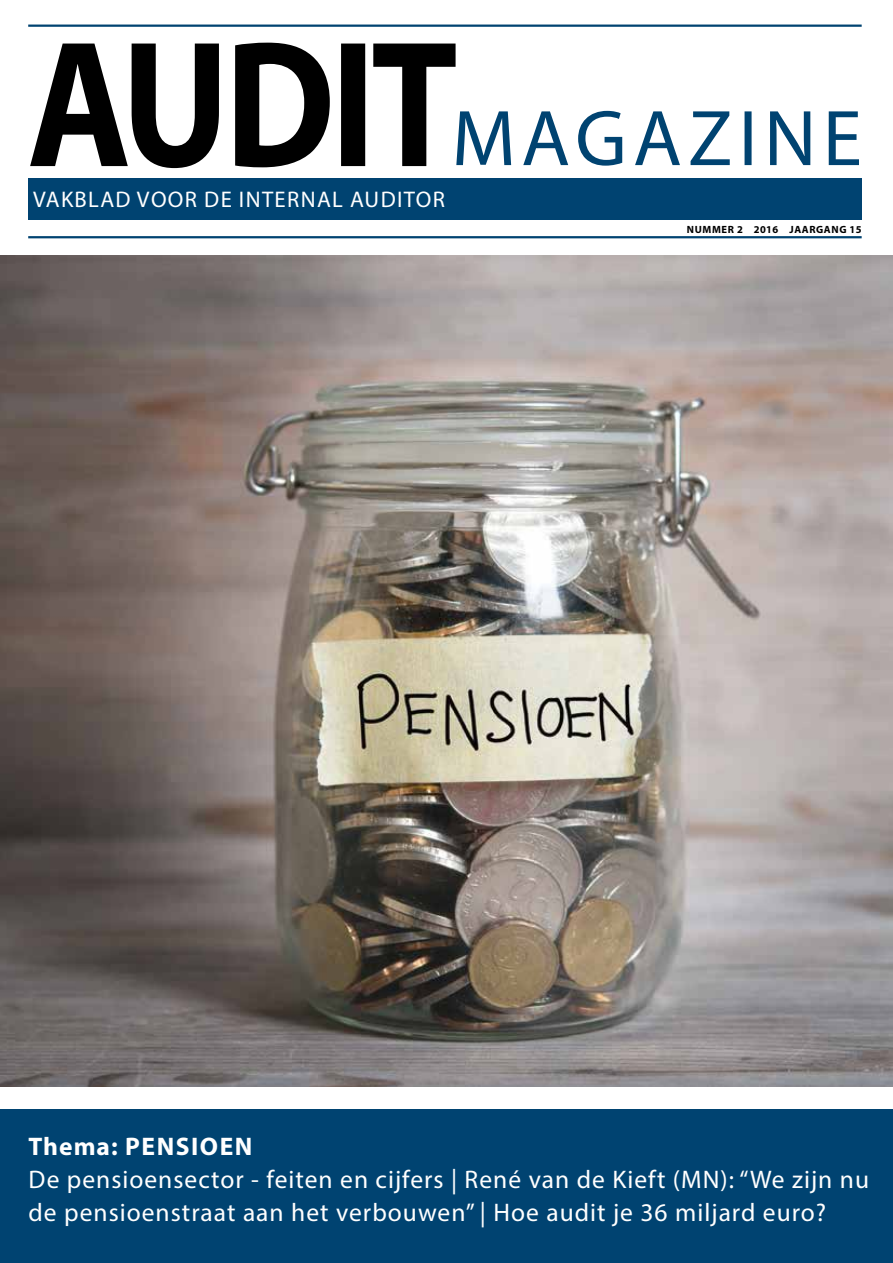
<style>
.page{position:relative;width:893px;height:1263px;background:#fff}
.page>*{position:absolute;margin:0;border:0;box-sizing:border-box;transform-origin:0 0}
.t1{font:25.5px/33px "Myriad Pro";letter-spacing:.04em;color:#fff}
.t2{font:700 25.5px "Myriad Pro";letter-spacing:.06em;color:#fff}
.t3{font:22.65px "Myriad Pro";letter-spacing:.06em;color:#fff}
.t4{font:700 10.5px "Myriad Pro";letter-spacing:.06em;color:#000}
</style>
<div class="page">
<div style="left:28px;top:178px;width:834px;height:41px;background:#004371"></div>
<svg style="left:30px;top:43px;width:426px;height:125px"></svg>
<svg style="left:456px;top:111px;width:403px;height:55px"></svg>
<hr style="left:28px;top:236px;width:834px;height:2px;background:#004371">
<hr style="left:28px;top:25px;width:834px;height:2px;background:#004371">
<div style="left:0;top:1110px;width:893px;height:153px;background:#004371"></div>
<img style="left:0;top:255px;width:893px;height:831px">
<p class="t3" style="left:33px;top:186px;width:414px">VAKBLAD VOOR DE INTERNAL AUDITOR</p>
<p class="t4" style="left:687px;top:222px;width:176px">NUMMER 2 2016 JAARGANG 15</p>
<p class="t2" style="left:29px;top:1129px;width:225px">Thema: PENSIOEN</p>
<p class="t1" style="left:29px;top:1162px;width:842px">De pensioensector - feiten en cijfers | René van de Kieft (MN): “We zijn nu de pensioenstraat aan het verbouwen” | Hoe audit je 36 miljard euro?</p>
</div>
